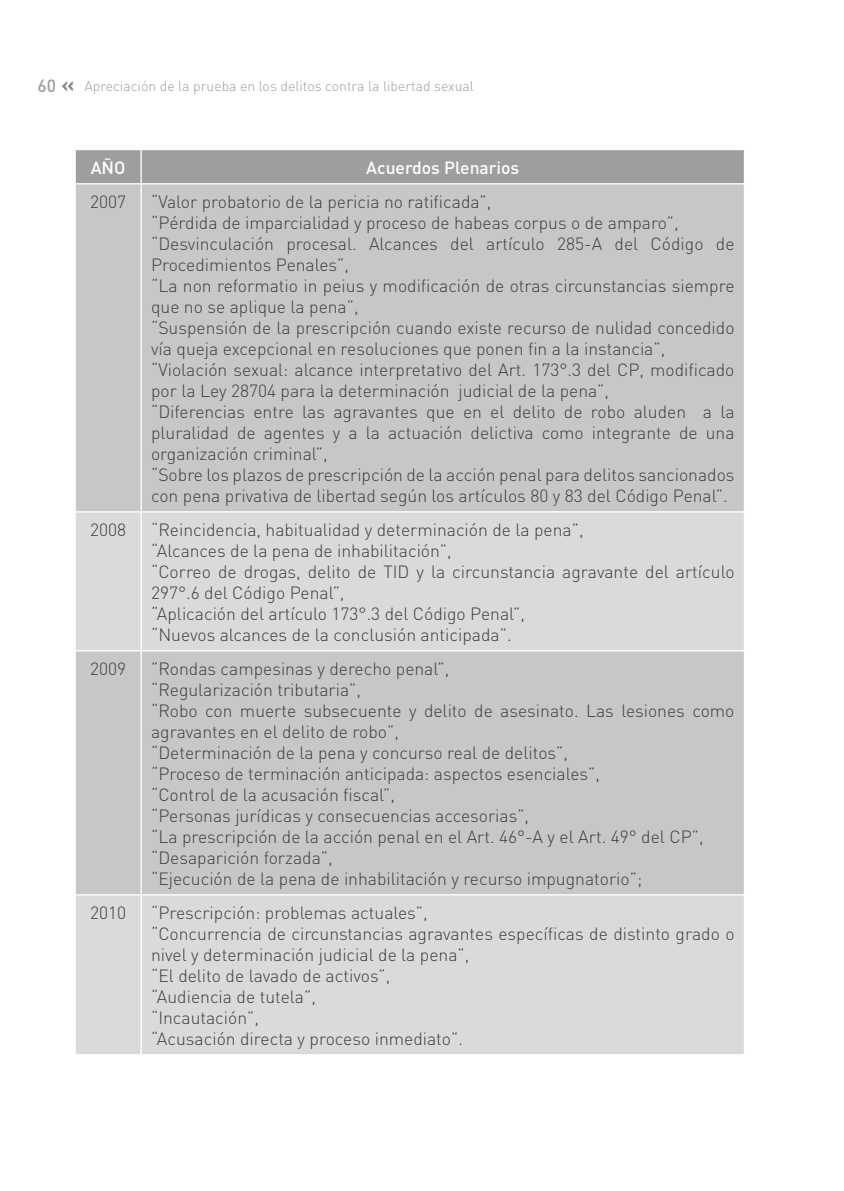
<style>
.page{position:relative;width:844px;height:1191px;background:#fff}
.page>*{position:absolute;margin:0;border:0;box-sizing:border-box;transform-origin:0 0}
.t1{font:300 17.5px/21px "DIN";color:#3e3d40}
.t2{font:500 17.5px "DIN";color:#fff}
.t3{font:300 14px "DIN";color:#9c9e9f}
.s1{font-weight:500;font-size:17.5px}
.s2{font-weight:700;font-size:21px;color:#87888a}
</style>
<div class="page">
<div style="left:76px;top:150px;width:667px;height:33px;background:#9c9e9f"></div>
<div style="left:76px;top:184px;width:667px;height:327px;background:#c6c7c8"></div>
<svg style="left:76px;top:512px;width:667px;height:542px;background:#d0d1d2"></svg>
<hr style="left:140px;top:150px;width:2px;height:33px;background:#fff">
<hr style="left:140px;top:184px;width:2px;height:327px;background:#fff">
<hr style="left:140px;top:512px;width:2px;height:138px;background:#fff">
<hr style="left:74px;top:650px;width:67px;height:1px;background:#fff">
<hr style="left:141px;top:650px;width:604px;height:1px;background:#fff">
<hr style="left:140px;top:651px;width:2px;height:243px;background:#fff">
<hr style="left:74px;top:894px;width:67px;height:1px;background:#fff">
<hr style="left:141px;top:894px;width:604px;height:1px;background:#fff">
<hr style="left:140px;top:895px;width:2px;height:159px;background:#fff">
<p class="t3" style="left:38px;top:78px;width:438px"><span class="s1">60</span> <span class="s2">«</span> Apreciación de la prueba en los delitos contra la libertad sexual</p>
<p class="t2" style="left:91px;top:156px;width:36px">AÑO</p>
<p class="t2" style="left:366px;top:156px;width:155px">Acuerdos Plenarios</p>
<p class="t1" style="left:90px;top:191px;width:37px">2007</p>
<p class="t1" style="left:151px;top:191px;width:585px">“Valor probatorio de la pericia no ratificada”,<br>“Pérdida de imparcialidad y proceso de habeas corpus o de amparo”, “Desvinculación procesal. Alcances del artículo 285-A del Código de Procedimientos Penales”,<br>“La non reformatio in peius y modificación de otras circunstancias siempre que no se aplique la pena”,<br>“Suspensión de la prescripción cuando existe recurso de nulidad concedido vía queja excepcional en resoluciones que ponen fin a la instancia”, “Violación sexual: alcance interpretativo del Art. 173°.3 del CP, modificado por la Ley 28704 para la determinación judicial de la pena”,<br>“Diferencias entre las agravantes que en el delito de robo aluden a la pluralidad de agentes y a la actuación delictiva como integrante de una organización criminal”,<br>“Sobre los plazos de prescripción de la acción penal para delitos sancionados con pena privativa de libertad según los artículos 80 y 83 del Código Penal”.</p>
<p class="t1" style="left:90px;top:519px;width:37px">2008</p>
<p class="t1" style="left:151px;top:519px;width:585px">“Reincidencia, habitualidad y determinación de la pena”,<br>“Alcances de la pena de inhabilitación”,<br>“Correo de drogas, delito de TID y la circunstancia agravante del artículo 297°.6 del Código Penal”,<br>“Aplicación del artículo 173°.3 del Código Penal”,<br>“Nuevos alcances de la conclusión anticipada”.</p>
<p class="t1" style="left:90px;top:658px;width:37px">2009</p>
<p class="t1" style="left:151px;top:658px;width:584px">”Rondas campesinas y derecho penal”,<br>“Regularización tributaria”,<br>“Robo con muerte subsecuente y delito de asesinato. Las lesiones como agravantes en el delito de robo”,<br>“Determinación de la pena y concurso real de delitos”,<br>“Proceso de terminación anticipada: aspectos esenciales”,<br>“Control de la acusación fiscal”,<br>“Personas jurídicas y consecuencias accesorias”,<br>“La prescripción de la acción penal en el Art. 46°-A y el Art. 49° del CP”, “Desaparición forzada”,<br>“Ejecución de la pena de inhabilitación y recurso impugnatorio”;</p>
<p class="t1" style="left:90px;top:902px;width:37px">2010</p>
<p class="t1" style="left:151px;top:902px;width:584px">“Prescripción: problemas actuales”,<br>“Concurrencia de circunstancias agravantes específicas de distinto grado o nivel y determinación judicial de la pena”,<br>“El delito de lavado de activos”,<br>“Audiencia de tutela”,<br>“Incautación”,<br>“Acusación directa y proceso inmediato”.</p>
</div>
